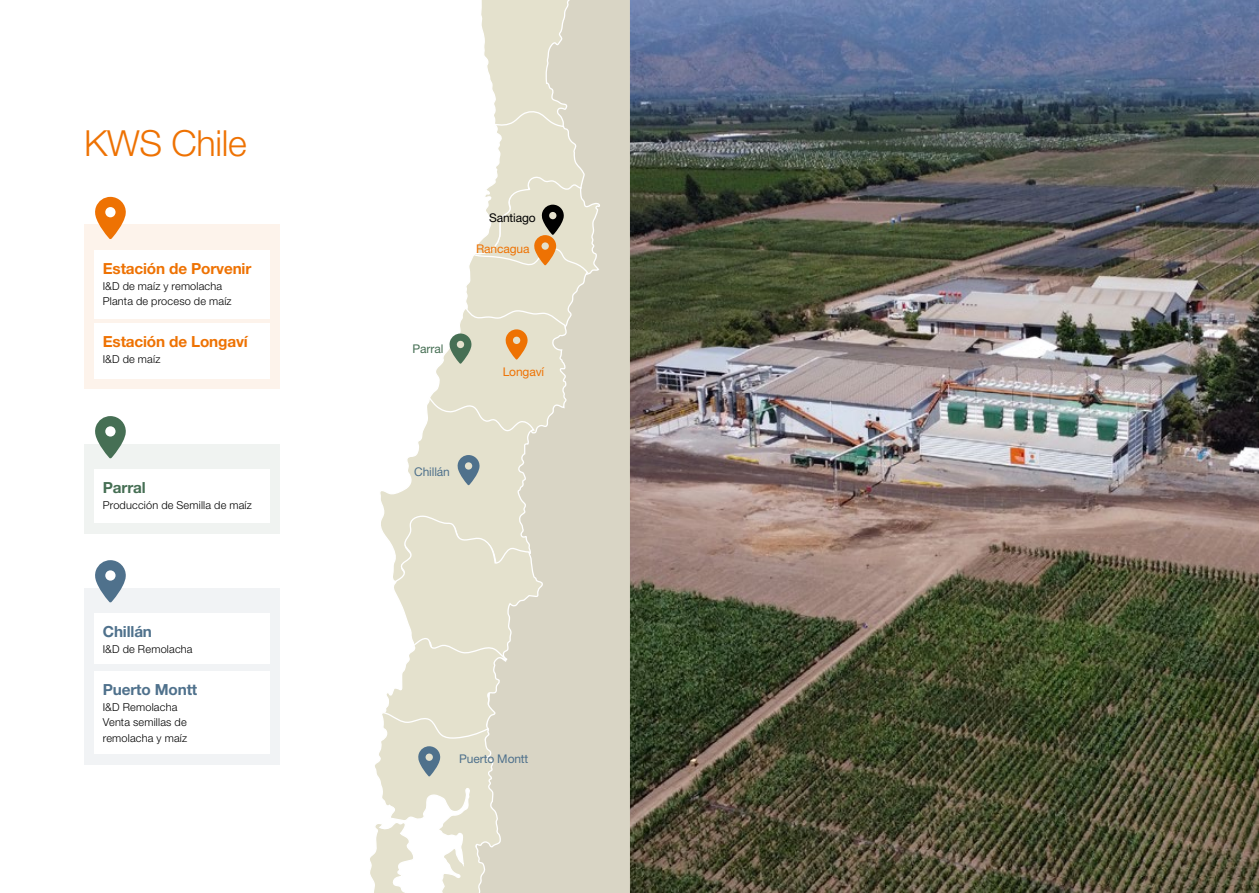
<style>
.page{position:relative;width:1259px;height:893px;background:#fff}
.page>*{position:absolute;margin:0;border:0;box-sizing:border-box;transform-origin:0 0}
.t1{font:300 36px "Helvetica Neue LT Std";letter-spacing:-.01em;color:#ee7203}
.t2{font:700 15.3px "Helvetica Neue LT Std";letter-spacing:-.01em;color:#ee7203}
.t3{font:700 15.3px "Helvetica Neue LT Std";letter-spacing:-.01em;color:#4f718c}
.t4{font:700 15.3px "Helvetica Neue LT Std";letter-spacing:-.01em;color:#466f54}
.t5{font:12px "Helvetica Neue LT Std";letter-spacing:-.01em;color:#4f718c}
.t6{font:12px "Helvetica Neue LT Std";letter-spacing:-.01em;color:#ee7203}
.t7{font:12px "Helvetica Neue LT Std";letter-spacing:-.01em;color:#000}
.t8{font:12px "Helvetica Neue LT Std";letter-spacing:-.01em;color:#466f54}
.t9{font:300 10.95px/15.6px "Helvetica Neue LT Std";letter-spacing:.02em;color:#000}
</style>
<div class="page">
<img style="left:630px;top:0;width:629px;height:893px">
<div style="left:601px;top:0;width:29px;height:893px;background:#d9d5c5"></div>
<svg style="left:370px;top:0;width:231px;height:893px"></svg>
<div style="left:84px;top:224px;width:196px;height:165px;background:#fdf3eb"></div>
<div style="left:94px;top:250px;width:176px;height:68px;background:#fff"></div>
<div style="left:94px;top:323px;width:176px;height:55px;background:#fff"></div>
<svg style="left:95px;top:197px;width:31px;height:42px"></svg>
<div style="left:84px;top:588px;width:196px;height:177px;background:#f1f3f5"></div>
<div style="left:94px;top:613px;width:176px;height:51px;background:#fff"></div>
<div style="left:94px;top:671px;width:176px;height:82px;background:#fff"></div>
<svg style="left:95px;top:560px;width:31px;height:43px"></svg>
<div style="left:84px;top:444px;width:196px;height:89px;background:#f0f3f1"></div>
<div style="left:94px;top:469px;width:176px;height:54px;background:#fff"></div>
<svg style="left:95px;top:416px;width:31px;height:43px"></svg>
<h1 class="t1" style="left:84px;top:121px;width:164px">KWS Chile</h1>
<h2 class="t2" style="left:103px;top:259px;width:150px">Estación de Porvenir</h2>
<p class="t9" style="left:103px;top:278px;width:130px">I&amp;D de maíz y remolacha<br>Planta de proceso de maíz</p>
<h2 class="t2" style="left:103px;top:332px;width:146px">Estación de Longaví</h2>
<p class="t9" style="left:103px;top:351px;width:59px">I&amp;D de maíz</p>
<h2 class="t4" style="left:103px;top:478px;width:44px">Parral</h2>
<p class="t9" style="left:103px;top:497px;width:150px">Producción de Semilla de maíz</p>
<h2 class="t3" style="left:103px;top:622px;width:51px">Chillán</h2>
<p class="t9" style="left:103px;top:641px;width:91px">I&amp;D de Remolacha</p>
<h2 class="t3" style="left:103px;top:680px;width:96px">Puerto Montt</h2>
<p class="t9" style="left:103px;top:699px;width:86px">I&amp;D Remolacha<br>Venta semillas de remolacha y maíz</p>
<p class="t7" style="left:489px;top:210px;width:48px">Santiago</p>
<p class="t6" style="left:476px;top:241px;width:55px">Rancagua</p>
<p class="t8" style="left:412px;top:341px;width:32px">Parral</p>
<p class="t6" style="left:503px;top:364px;width:43px">Longaví</p>
<p class="t5" style="left:414px;top:465px;width:37px">Chillán</p>
<p class="t5" style="left:459px;top:752px;width:71px">Puerto Montt</p>
</div>
